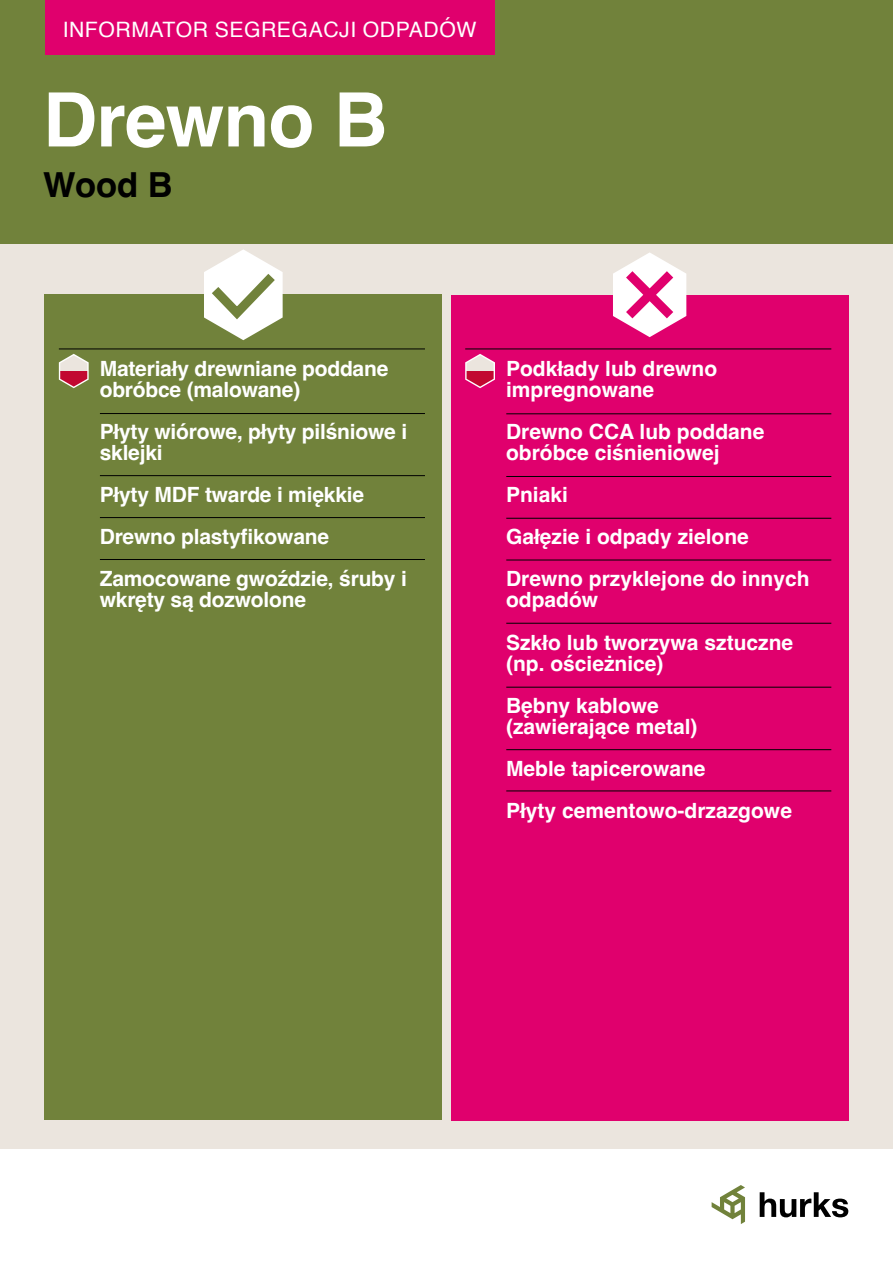
<style>
.page{position:relative;width:893px;height:1263px;background:#fff}
.page>*{position:absolute;margin:0;border:0;box-sizing:border-box;transform-origin:0 0}
.t1{font:700 75px "Helvetica";letter-spacing:-.01em;color:#fff}
.t2{font:700 34.5px "Helvetica";color:#000}
.t3{font:21.23px "Helvetica";letter-spacing:.025em;color:#fff}
.t4{font:700 21px/42px "Helvetica";color:#fff}
</style>
<div class="page">
<svg style="left:712px;top:1185px;width:33px;height:39px"></svg>
<svg style="left:760px;top:1192px;width:88px;height:25px"></svg>
<div style="left:0;top:244px;width:893px;height:905px;background:#ebe5de"></div>
<div style="left:0;top:0;width:893px;height:244px;background:#71823b"></div>
<div style="left:45px;top:0;width:449px;height:55px;background:#e0006d"></div>
<div style="left:45px;top:295px;width:397px;height:825px;background:#71823b"></div>
<div style="left:451px;top:295px;width:397px;height:825px;background:#e0006d"></div>
<svg style="left:201px;top:249px;width:86px;height:92px"></svg>
<svg style="left:613px;top:252px;width:73px;height:85px"></svg>
<svg style="left:59px;top:354px;width:30px;height:34px"></svg>
<svg style="left:465px;top:354px;width:30px;height:34px"></svg>
<hr style="left:59px;top:349px;width:366px;height:1px;background:#000">
<hr style="left:465px;top:349px;width:366px;height:1px;background:#000">
<hr style="left:100px;top:413px;width:325px;height:1px;background:#000">
<hr style="left:506px;top:413px;width:325px;height:1px;background:#000">
<hr style="left:100px;top:475px;width:325px;height:1px;background:#000">
<hr style="left:506px;top:476px;width:325px;height:1px;background:#000">
<hr style="left:100px;top:517px;width:325px;height:1px;background:#000">
<hr style="left:506px;top:518px;width:325px;height:1px;background:#000">
<hr style="left:100px;top:559px;width:325px;height:1px;background:#000">
<hr style="left:506px;top:623px;width:325px;height:1px;background:#000">
<hr style="left:506px;top:560px;width:325px;height:1px;background:#000">
<hr style="left:506px;top:687px;width:325px;height:1px;background:#000">
<hr style="left:506px;top:749px;width:325px;height:1px;background:#000">
<hr style="left:506px;top:791px;width:325px;height:1px;background:#000">
<p class="t3" style="left:63px;top:13px;width:415px">INFORMATOR SEGREGACJI ODPADÓW</p>
<h1 class="t1" style="left:43px;top:74px;width:346px">Drewno B</h1>
<h2 class="t2" style="left:43px;top:163px;width:131px">Wood B</h2>
<p class="t4" style="left:100px;top:361px;width:290px;line-height:21px">Materiały drewniane poddane obróbce (malowane)</p>
<p class="t4" style="left:100px;top:424px;width:309px;line-height:21px">Płyty wiórowe, płyty pilśniowe i sklejki</p>
<p class="t4" style="left:100px;top:476px;width:309px">Płyty MDF twarde i miękkie<br>Drewno plastyfikowane<br>Zamocowane gwoździe, śruby i</p>
<p class="t4" style="left:100px;top:581px;width:208px">wkręty są dozwolone</p>
<p class="t4" style="left:506px;top:361px;width:213px;line-height:21px">Podkłady lub drewno impregnowane</p>
<p class="t4" style="left:506px;top:424px;width:260px;line-height:21px">Drewno CCA lub poddane obróbce ciśnieniowej</p>
<p class="t4" style="left:506px;top:476px;width:305px">Pniaki<br>Gałęzie i odpady zielone<br>Drewno przyklejone do innych</p>
<p class="t4" style="left:506px;top:581px;width:289px">odpadów<br>Szkło lub tworzywa sztuczne</p>
<p class="t4" style="left:506px;top:644px;width:159px">(np. ościeżnice)<br>Bębny kablowe</p>
<p class="t4" style="left:506px;top:707px;width:287px">(zawierające metal)<br>Meble tapicerowane<br>Płyty cementowo-drzazgowe</p>
</div>
